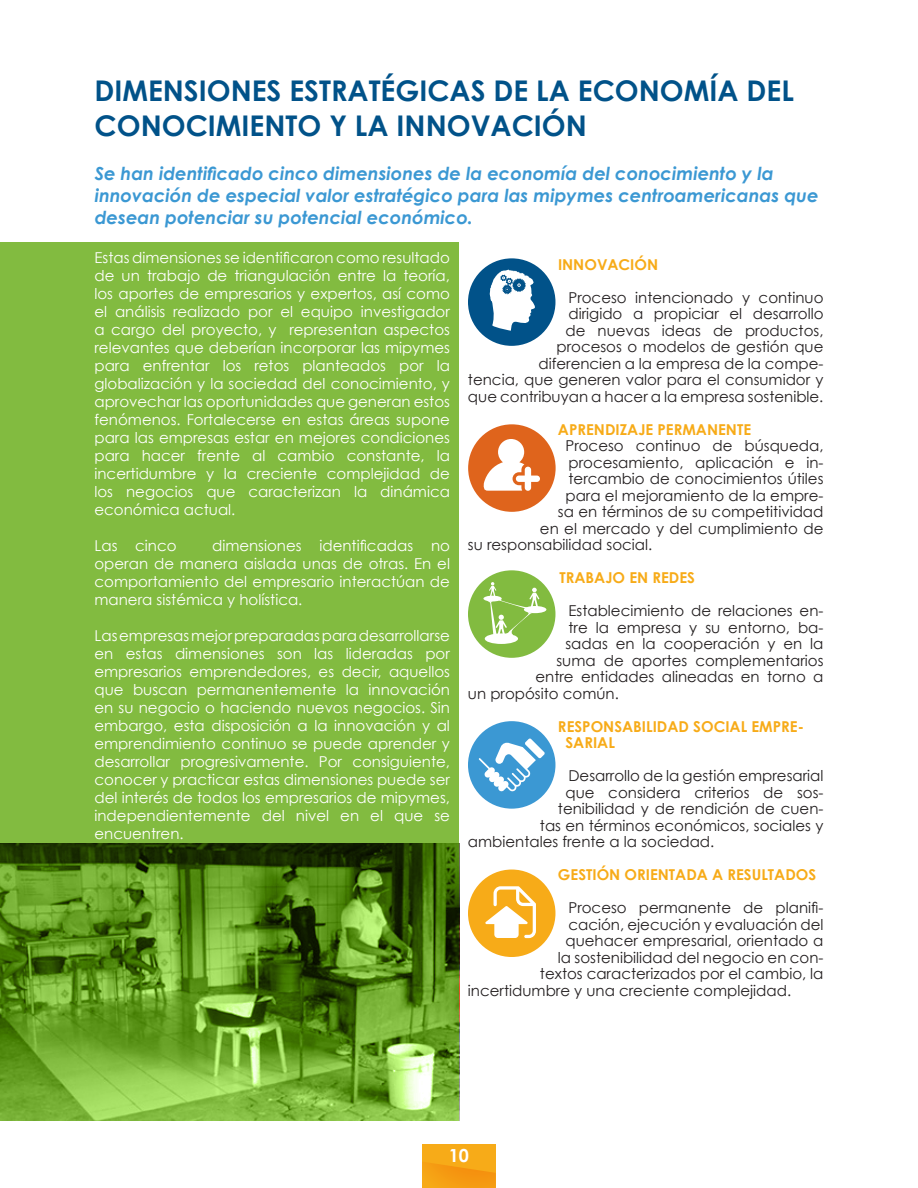
<style>
.page{position:relative;width:918px;height:1188px;background:#fff}
.page>*{position:absolute;margin:0;border:0;box-sizing:border-box;transform-origin:0 0}
.t1{font:700 28.5px/34.2px "Century Gothic";color:#015289}
.t2{font:italic 700 18px/21.6px "Century Gothic";color:#3b98d3}
.t3{font:700 18px "Century Gothic";color:#fff}
.t4{font:15px/18px "Century Gothic";color:#fff;text-align:justify}
.t5{font:15px/16.5px "Century Gothic";color:#231f20;text-align:right}
.t6{font:700 15px/16.5px "Century Gothic";color:#f7ab18}
</style>
<div class="page">
<svg style="left:0;top:242px;width:459px;height:878px;background:#77ae38"></svg>
<div style="left:468px;top:424px;width:88px;height:88px;background:#df641c;border-radius:50%"></div>
<svg style="left:483px;top:439px;width:57px;height:52px"></svg>
<div style="left:468px;top:570px;width:87px;height:88px;background:#82bb40;border-radius:50%"></div>
<div style="left:485px;top:633px;width:33px;height:11px;background:#fff;border-radius:50%"></div>
<div style="left:524px;top:606px;width:22px;height:7px;background:#fff;border-radius:50%"></div>
<svg style="left:487px;top:582px;width:52px;height:56px"></svg>
<div style="left:468px;top:258px;width:87px;height:88px;background:#015289;border-radius:50%"></div>
<svg style="left:490px;top:269px;width:45px;height:62px"></svg>
<div style="left:468px;top:870px;width:87px;height:87px;background:#f7ab18;border-radius:50%"></div>
<svg style="left:485px;top:886px;width:51px;height:52px"></svg>
<div style="left:468px;top:721px;width:87px;height:88px;background:#3b98d3;border-radius:50%"></div>
<svg style="left:479px;top:738px;width:66px;height:54px"></svg>
<div style="left:422px;top:1144px;width:74px;height:44px;background:#f7ab18"></div>
<svg style="left:425px;top:1163px;width:71px;height:25px"></svg>
<h1 class="t1" style="left:94px;top:73px;width:701px">DIMENSIONES ESTRATÉGICAS DE LA ECONOMÍA DEL<br>CONOCIMIENTO Y LA INNOVACIÓN</h1>
<p class="t2" style="left:95px;top:163px;width:725px">Se han identificado cinco dimensiones de la economía del conocimiento y la innovación de especial valor estratégico para las mipymes centroamericanas que desean potenciar su potencial económico.</p>
<p class="t4" style="left:94px;top:248px;width:357px">Estas dimensiones se identificaron como resultado de un trabajo de triangulación entre la teoría, los aportes de empresarios y expertos, así como el análisis realizado por el equipo investigador a cargo del proyecto, y representan aspectos relevantes que deberían incorporar las mipymes para enfrentar los retos planteados por la globalización y la sociedad del conocimiento, y aprovechar las oportunidades que generan estos fenómenos. Fortalecerse en estas áreas supone para las empresas estar en mejores condiciones para hacer frente al cambio constante, la incertidumbre y la creciente complejidad de los negocios que caracterizan la dinámica económica actual.</p>
<p class="t4" style="left:94px;top:536px;width:84px">Las cinco</p>
<p class="t6" style="left:558px;top:256px;width:102px">INNOVACIÓN</p>
<p class="t5" style="left:468px;top:289px;width:357px">Proceso intencionado y continuo<br>dirigido a propiciar el desarrollo<br>de nuevas ideas de productos,<br>procesos o modelos de gestión que<br>diferencien a la empresa de la compe-<br>tencia, que generen valor para el consumidor y que contribuyan a hacer a la empresa sostenible.</p>
<p class="t6" style="left:558px;top:421px;width:195px">APRENDIZAJE PERMANENTE</p>
<p class="t5" style="left:565px;top:437px;width:259px">Proceso continuo de búsqueda,</p>
<p class="t5" style="left:568px;top:454px;width:257px">procesamiento, aplicación e in-</p>
<p class="t5" style="left:568px;top:470px;width:257px">tercambio de conocimientos útiles</p>
<p class="t5" style="left:565px;top:487px;width:260px">para el mejoramiento de la empre-</p>
<p class="t5" style="left:558px;top:503px;width:267px">sa en términos de su competitividad</p>
<p class="t5" style="left:540px;top:520px;width:285px">en el mercado y del cumplimiento de</p>
<p class="t5" style="left:468px;top:536px;width:186px">su responsabilidad social.</p>
<p class="t6" style="left:559px;top:569px;width:137px">TRABAJO EN REDES</p>
<p class="t5" style="left:568px;top:602px;width:257px">Establecimiento de relaciones en-</p>
<p class="t5" style="left:568px;top:619px;width:256px">tre la empresa y su entorno, ba-</p>
<p class="t5" style="left:565px;top:635px;width:259px">sadas en la cooperación y en la</p>
<p class="t5" style="left:556px;top:652px;width:269px">suma de aportes complementarios</p>
<p class="t5" style="left:535px;top:668px;width:289px">entre entidades alineadas en torno a</p>
<p class="t5" style="left:468px;top:685px;width:152px">un propósito común.</p>
<p class="t6" style="left:565px;top:718px;width:240px;text-indent:-8px">RESPONSABILIDAD SOCIAL EMPRE-<br>SARIAL</p>
<p class="t5" style="left:568px;top:767px;width:256px">Desarrollo de la gestión empresarial</p>
<p class="t5" style="left:565px;top:784px;width:260px">que considera criterios de sos-</p>
<p class="t5" style="left:558px;top:800px;width:267px">tenibilidad y de rendición de cuen-</p>
<p class="t5" style="left:540px;top:817px;width:285px">tas en términos económicos, sociales y</p>
<p class="t5" style="left:468px;top:833px;width:248px">ambientales frente a la sociedad.</p>
<p class="t6" style="left:558px;top:866px;width:260px">GESTIÓN ORIENTADA A RESULTADOS</p>
<p class="t5" style="left:568px;top:899px;width:256px">Proceso permanente de planifi-</p>
<p class="t5" style="left:568px;top:916px;width:257px">cación, ejecución y evaluación del</p>
<p class="t5" style="left:565px;top:932px;width:259px">quehacer empresarial, orientado a</p>
<p class="t5" style="left:558px;top:949px;width:267px">la sostenibilidad del negocio en con-</p>
<p class="t5" style="left:540px;top:965px;width:285px">textos caracterizados por el cambio, la</p>
<p class="t5" style="left:468px;top:982px;width:325px">incertidumbre y una creciente complejidad.</p>
<p class="t4" style="left:94px;top:536px;width:357px;text-indent:118px">dimensiones identificadas no operan de manera aislada unas de otras. En el comportamiento del empresario interactúan de manera sistémica y holística.</p>
<p class="t4" style="left:94px;top:626px;width:357px">Las empresas mejor preparadas para desarrollarse en estas dimensiones son las lideradas por empresarios emprendedores, es decir, aquellos que buscan permanentemente la innovación en su negocio o haciendo nuevos negocios. Sin embargo, esta disposición a la innovación y al emprendimiento continuo se puede aprender y desarrollar progresivamente. Por consiguiente, conocer y practicar estas dimensiones puede ser del interés de todos los empresarios de mipymes, independientemente del nivel en el que se encuentren.</p>
<p class="t3" style="left:449px;top:1144px;width:22px">10</p>
</div>
